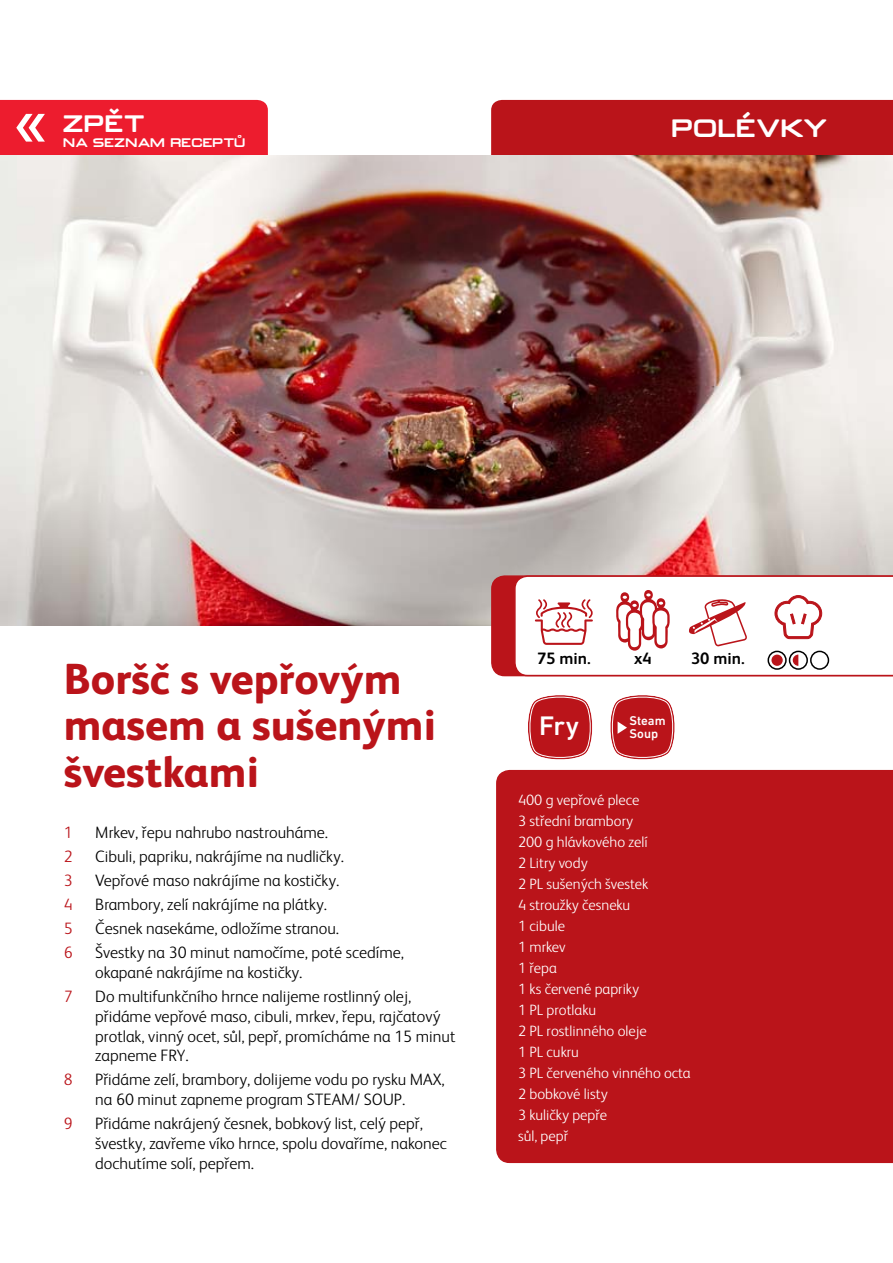
<style>
.page{position:relative;width:893px;height:1263px;background:#fff}
.page>*{position:absolute;margin:0;border:0;box-sizing:border-box;transform-origin:0 0}
.Jídlo{font:800 43.5px/46.5px "FS Albert";color:#ba141a}
.t1{font:500 27.3px "DIN Next LT Pro";color:#fff}
.t2{font:700 24px "Tefalextendedbold";color:#fff}
.t3{font:700 22.8px "Tefalextendedbold";color:#fff}
.t4{font:300 16.5px/19.8px "FS Albert";color:#000}
.t5{font:700 16.5px "FS Albert";color:#000}
.t6{font:300 16.5px "FS Albert";color:#ba141a}
.t7{font:300 15px/21px "FS Albert";color:#fff}
.t8{font:500 12.9px/12.9px "DIN Next LT Pro";letter-spacing:.005em;color:#fff}
.t9{font:700 11.85px "Tefalextendedbold";letter-spacing:.015em;color:#fff}
</style>
<div class="page">
<div style="left:491px;top:100px;width:402px;height:56px;background:#ba141a"></div>
<div style="left:496px;top:770px;width:397px;height:393px;background:#ba141a"></div>
<div style="left:0;top:100px;width:268px;height:56px;background:#ed1c2e"></div>
<img style="left:0;top:156px;width:892px;height:470px">
<svg style="left:528px;top:695px;width:65px;height:65px;background:#c74247"></svg>
<svg style="left:610px;top:695px;width:65px;height:65px;background:#c8454a"></svg>
<svg style="left:491px;top:575px;width:402px;height:101px"></svg>
<h3 class="t3" style="left:64px;top:108px;width:83px">ZPĚT</h3>
<p class="t9" style="left:64px;top:134px;width:184px">NA SEZNAM RECEPTŮ</p>
<p class="t2" style="left:673px;top:112px;width:157px">POLÉVKY</p>
<p class="Jídlo" style="left:64px;top:655px;width:374px">Boršč s vepřovým masem a sušenými švestkami</p>
<p class="t6" style="left:64px;top:821px;width:10px">1</p>
<p class="t4" style="left:95px;top:821px;width:234px">Mrkev, řepu nahrubo nastrouháme.</p>
<p class="t6" style="left:64px;top:845px;width:10px">2</p>
<p class="t4" style="left:95px;top:845px;width:250px">Cibuli, papriku, nakrájíme na nudličky.</p>
<p class="t6" style="left:64px;top:869px;width:10px">3</p>
<p class="t4" style="left:95px;top:870px;width:245px">Vepřové maso nakrájíme na kostičky.</p>
<p class="t6" style="left:64px;top:893px;width:10px">4</p>
<p class="t4" style="left:95px;top:894px;width:233px">Brambory, zelí nakrájíme na plátky.</p>
<p class="t6" style="left:64px;top:917px;width:10px">5</p>
<p class="t4" style="left:95px;top:918px;width:245px">Česnek nasekáme, odložíme stranou.</p>
<p class="t6" style="left:64px;top:942px;width:10px">6</p>
<p class="t4" style="left:95px;top:942px;width:310px">Švestky na 30 minut namočíme, poté scedíme, okapané nakrájíme na kostičky.</p>
<p class="t6" style="left:64px;top:985px;width:10px">7</p>
<p class="t4" style="left:95px;top:986px;width:362px">Do multifunkčního hrnce nalijeme rostlinný olej, přidáme vepřové maso, cibuli, mrkev, řepu, rajčatový protlak, vinný ocet, sůl, pepř, promícháme na 15 minut zapneme FRY.</p>
<p class="t6" style="left:64px;top:1069px;width:10px">8</p>
<p class="t4" style="left:95px;top:1069px;width:351px">Přidáme zelí, brambory, dolijeme vodu po rysku MAX, na 60 minut zapneme program STEAM/ SOUP.</p>
<p class="t6" style="left:64px;top:1113px;width:10px">9</p>
<p class="t4" style="left:95px;top:1113px;width:353px">Přidáme nakrájený česnek, bobkový list, celý pepř, švestky, zavřeme víko hrnce, spolu dovaříme, nakonec dochutíme solí, pepřem.</p>
<p class="t5" style="left:537px;top:647px;width:55px">75 min.</p>
<p class="t5" style="left:634px;top:647px;width:19px">x4</p>
<p class="t5" style="left:691px;top:647px;width:55px">30 min.</p>
<p class="t1" style="left:539px;top:710px;width:42px">Fry</p>
<p class="t8" style="left:629px;top:714px;width:38px">Steam<br>Soup</p>
<p class="t7" style="left:518px;top:789px;width:174px">400 g vepřové plece<br>3 střední brambory<br>200 g hlávkového zelí<br>2 Litry vody<br>2 PL sušených švestek<br>4 stroužky česneku<br>1 cibule<br>1 mrkev<br>1 řepa<br>1 ks červené papriky<br>1 PL protlaku<br>2 PL rostlinného oleje<br>1 PL cukru<br>3 PL červeného vinného octa<br>2 bobkové listy<br>3 kuličky pepře<br>sůl, pepř</p>
</div>
